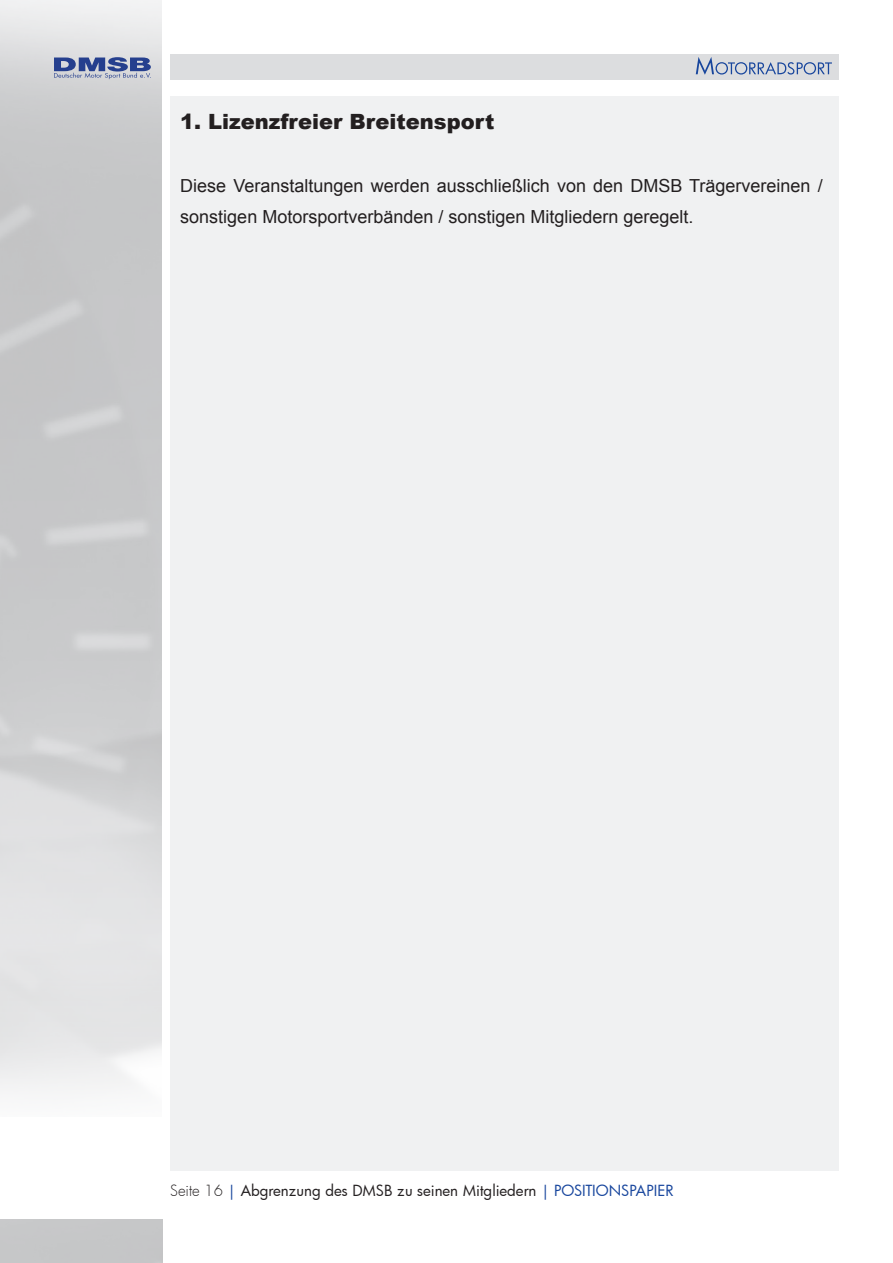
<style>
.page{position:relative;width:893px;height:1263px;background:#fff}
.page>*{position:absolute;margin:0;border:0;box-sizing:border-box;transform-origin:0 0}
.t1{font:900 21px "Arial";color:#231f20}
.t2{font:18px/31.5px "Arial";color:#231f20}
.t3{font:15px "Futura";color:#231f20}
.s1{font-weight:300}
.s2{font-weight:500;color:#18469d}
.s3{color:#18469d}
</style>
<div class="page">
<svg style="left:54px;top:57px;width:97px;height:22px;background:#7f8cb4"></svg>
<div style="left:170px;top:54px;width:669px;height:26px;background:#dcdddf"></div>
<div style="left:170px;top:96px;width:669px;height:1075px;background:#f0f1f2"></div>
<svg style="left:696px;top:57px;width:136px;height:18px"></svg>
<p class="t1" style="left:180px;top:106px;width:316px">1. Lizenzfreier Breitensport</p>
<p class="t2" style="left:180px;top:170px;width:644px">Diese Veranstaltungen werden ausschließlich von den DMSB Trägervereinen / sonstigen Motorsportverbänden / sonstigen Mitgliedern geregelt.</p>
<p class="t3" style="left:170px;top:1180px;width:505px"><span class="s1">Seite 16</span> <span class="s2">|</span> Abgrenzung des DMSB zu seinen Mitgliedern <span class="s2">|</span> <span class="s3">positionspapier</span></p>
</div>
